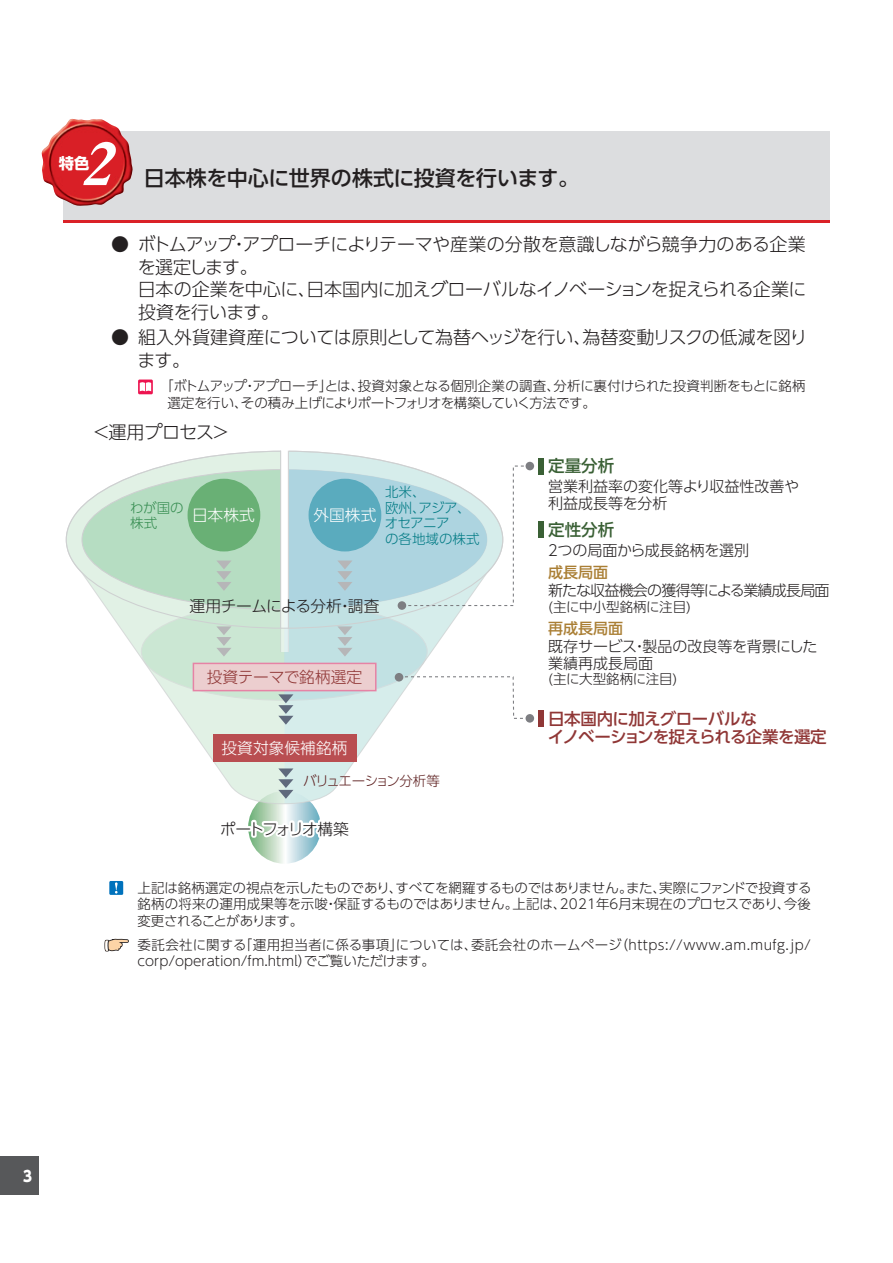
<style>
.page{position:relative;width:893px;height:1263px;background:#fff}
.page>*{position:absolute;margin:0;border:0;box-sizing:border-box;transform-origin:0 0}
.t1{font:italic 58.5px "Midashi Min Pr 5 MA31";color:#fff;scale:1.04 1}
.t2{font:500 21px "UD Shin Go Pro";letter-spacing:-.02em;color:#231f20}
.t3{font:300 18px/22.5px "UD Shin Go Pro";letter-spacing:-.025em;color:#231f20}
.t4{font:500 16.5px/18px "UD Shin Go Pro";letter-spacing:-.035em;color:#903736}
.t5{font:500 16.5px "UD Shin Go Pro";color:#3a6035}
.t6{font:300 15.75px "UD Shin Go Pro";color:#fff}
.t7{font:300 15.75px "UD Shin Go Pro";letter-spacing:-.04em;color:#231f20}
.t8{font:300 15.75px "UD Shin Go Pro";letter-spacing:-.02em;color:#903736}
.t9{font:300 15.75px "UD Shin Go Pro";letter-spacing:-.125em;color:#231f20}
.t10{font:700 15.3px "UD Shin Go Pro";color:#fff}
.t11{font:300 15px/16.5px "UD Shin Go Pro";letter-spacing:-.01em;color:#231f20}
.t12{font:300 15px "UD Shin Go Pro";letter-spacing:-.05em;color:#231f20}
.t13{font:500 15px "UD Shin Go Pro";color:#aa7f35}
.t14{font:800 15px "UD Shin Go Pro";color:#fff;scale:.9 1}
.t15{font:300 13.5px/16.5px "UD Shin Go Pro";letter-spacing:-.005em;color:#231f20}
.t16{font:300 13.5px/15.8px "UD Shin Go Pro";color:#007a84}
.t17{font:300 13.5px "UD Shin Go Pro";letter-spacing:-.065em;color:#5f2222}
.t18{font:300 13.5px "UD Shin Go Pro";letter-spacing:-.025em;color:#231f20}
.t19{font:300 13.5px/15.8px "UD Shin Go Pro";color:#358c50}
</style>
<div class="page">
<div style="left:0;top:1157px;width:38px;height:38px;background:#57585a"></div>
<div style="left:63px;top:131px;width:766px;height:92px;background:#dcdddf"></div>
<hr style="left:63px;top:220px;width:766px;height:3px;background:#da2128">
<img style="left:41px;top:119px;width:92px;height:87px">
<svg style="left:138px;top:379px;width:15px;height:15px"></svg>
<svg style="left:140px;top:382px;width:11px;height:9px"></svg>
<svg style="left:248px;top:791px;width:73px;height:73px"></svg>
<svg style="left:66px;top:451px;width:337px;height:348px"></svg>
<div style="left:281px;top:450px;width:7px;height:22px;background:#fff"></div>
<hr style="left:280px;top:451px;width:1px;height:177px;background:#ced0d1">
<hr style="left:288px;top:451px;width:1px;height:177px;background:#ced0d1">
<div style="left:188px;top:479px;width:72px;height:72px;background:#69b075;border-radius:50%"></div>
<svg style="left:216px;top:560px;width:15px;height:31px"></svg>
<svg style="left:216px;top:626px;width:15px;height:30px"></svg>
<div style="left:213px;top:734px;width:143px;height:27px;background:#b94e51"></div>
<div style="left:526px;top:462px;width:8px;height:8px;background:#7d7e82;border-radius:50%"></div>
<div style="left:538px;top:522px;width:6px;height:16px;background:#3a6035"></div>
<div style="left:538px;top:458px;width:6px;height:16px;background:#3a6035"></div>
<div style="left:526px;top:714px;width:8px;height:9px;background:#7d7e82;border-radius:50%"></div>
<div style="left:193px;top:663px;width:183px;height:28px;background:#eccecf"></div>
<div style="left:193px;top:663px;width:184px;height:28px;border:2px solid #e683a5"></div>
<svg style="left:249px;top:768px;width:106px;height:73px"></svg>
<div style="left:538px;top:710px;width:6px;height:17px;background:#903736"></div>
<svg style="left:278px;top:465px;width:253px;height:260px"></svg>
<div style="left:395px;top:673px;width:8px;height:8px;background:#7d7e82;border-radius:50%"></div>
<div style="left:109px;top:881px;width:14px;height:14px;background:#0072bc"></div>
<svg style="left:115px;top:882px;width:3px;height:11px"></svg>
<svg style="left:104px;top:938px;width:25px;height:14px"></svg>
<h1 class="t1" style="left:80px;top:118px;width:49px">2</h1>
<p class="t10" style="left:59px;top:150px;width:32px">特色</p>
<h2 class="t2" style="left:144px;top:160px;width:437px">日本株を中心に世界の株式に投資を行います。</h2>
<h3 class="t3" style="left:138px;top:233px;width:670px;text-indent:-26px">● ボトムアップ・アプローチによりテーマや産業の分散を意識しながら競争力のある企業を選定します。<br>日本の企業を中心に、日本国内に加えグローバルなイノベーションを捉えられる企業に投資を行います。</h3>
<h3 class="t3" style="left:138px;top:326px;width:671px;text-indent:-26px">● 組入外貨建資産については原則として為替ヘッジを行い、為替変動リスクの低減を図ります。</h3>
<p class="t15" style="left:167px;top:378px;width:640px;text-indent:-7px">「ボトムアップ・アプローチ」とは、投資対象となる個別企業の調査、分析に裏付けられた投資判断をもとに銘柄選定を行い、その積み上げによりポートフォリオを構築していく方法です。</p>
<h3 class="t3" style="left:92px;top:420px;width:139px">＜運用プロセス＞</h3>
<p class="t19" style="left:130px;top:499px;width:55px">わが国の株式</p>
<p class="t6" style="left:192px;top:503px;width:64px">日本株式</p>
<p class="t6" style="left:313px;top:503px;width:64px">外国株式</p>
<p class="t16" style="left:385px;top:483px;width:96px">北米、<br>欧州、アジア、オセアニア<br>の各地域の株式</p>
<p class="t7" style="left:190px;top:593px;width:191px">運用チームによる分析・調査</p>
<p class="t8" style="left:207px;top:664px;width:157px">投資テーマで銘柄選定</p>
<p class="t6" style="left:222px;top:735px;width:127px">投資対象候補銘柄</p>
<p class="t17" style="left:303px;top:770px;width:138px">バリュエーション分析等</p>
<p class="t9" style="left:220px;top:816px;width:130px">ポートフォリオ構築</p>
<p class="t5" style="left:548px;top:453px;width:67px">定量分析</p>
<p class="t11" style="left:548px;top:477px;width:252px">営業利益率の変化等より収益性改善や利益成長等を分析</p>
<p class="t5" style="left:548px;top:516px;width:67px">定性分析</p>
<p class="t11" style="left:545px;top:541px;width:205px">２つの局面から成長銘柄を選別</p>
<p class="t13" style="left:548px;top:560px;width:61px">成長局面</p>
<p class="t12" style="left:548px;top:578px;width:283px">新たな収益機会の獲得等による業績成長局面</p>
<p class="t15" style="left:548px;top:598px;width:144px">(主に中小型銘柄に注目)</p>
<p class="t11" style="left:548px;top:638px;width:271px">既存サービス・製品の改良等を背景にした業績再成長局面</p>
<p class="t18" style="left:548px;top:667px;width:131px">(主に大型銘柄に注目)</p>
<p class="t4" style="left:548px;top:709px;width:280px">日本国内に加えグローバルな<br>イノベーションを捉えられる企業を選定</p>
<p class="t13" style="left:548px;top:616px;width:76px">再成長局面</p>
<p class="t15" style="left:137px;top:879px;width:676px;text-align:justify">上記は銘柄選定の視点を示したものであり、すべてを網羅するものではありません。また、実際にファンドで投資する銘柄の将来の運用成果等を示唆・保証するものではありません。上記は、2021年６月末現在のプロセスであり、今後変更されることがあります。</p>
<p class="t15" style="left:137px;top:936px;width:675px">委託会社に関する「運用担当者に係る事項」については、委託会社のホームページ（https://www.am.mufg.jp/ corp/operation/fm.html）でご覧いただけます。</p>
<p class="t14" style="left:23px;top:1163px;width:11px">3</p>
</div>
